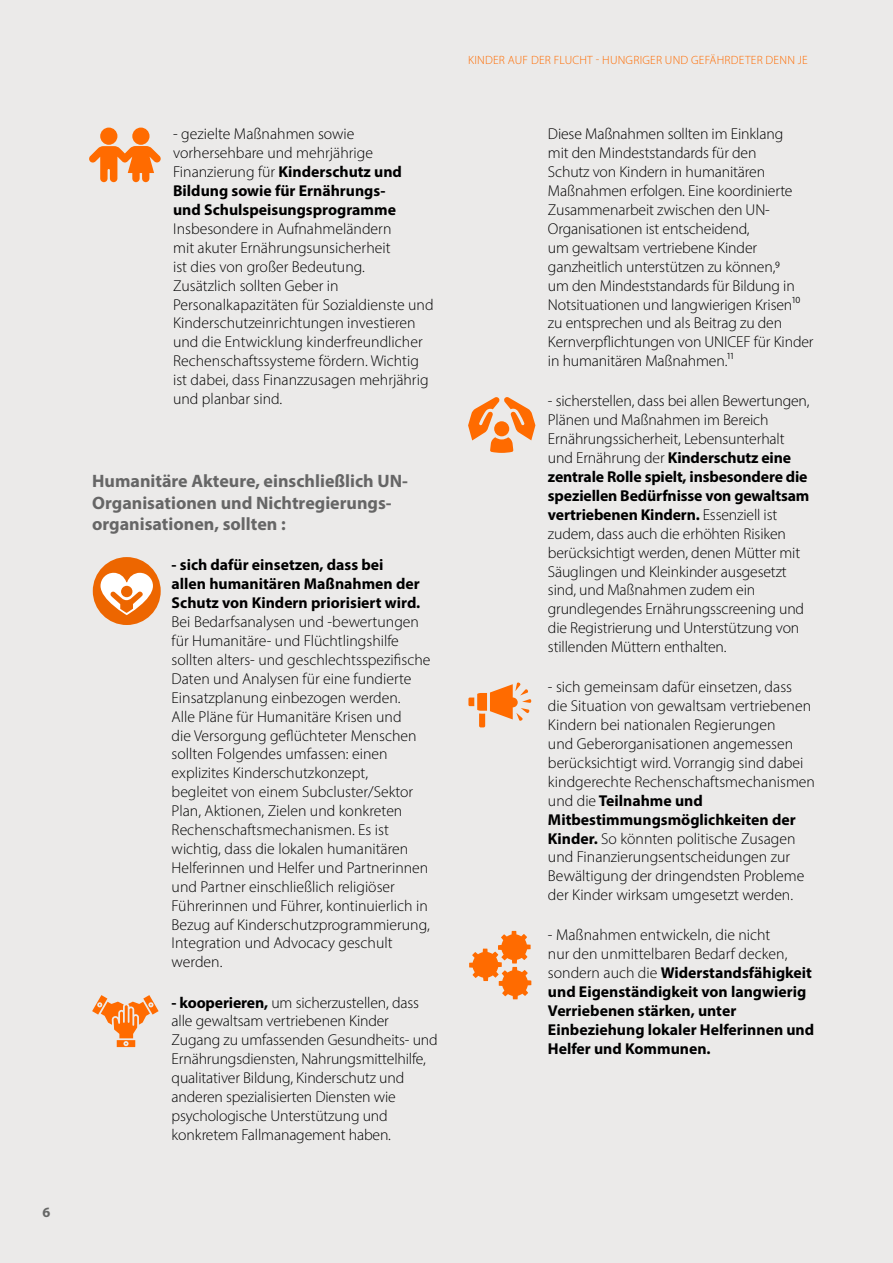
<style>
.page{position:relative;width:893px;height:1263px;background:#ebeae9}
.page>*{position:absolute;margin:0;border:0;box-sizing:border-box;transform-origin:0 0}
.t1{font:700 18px/21.6px "Myriad Pro";color:#666}
.t2{font:300 15.75px/18.9px "Myriad Pro";color:#000}
.t3{font:700 15.75px/18.9px "Myriad Pro";color:#000}
.t4{font:700 14.25px "Myriad Pro";color:#666766}
.t5{font:300 12px "Myriad Pro";letter-spacing:.02em;color:#ff6b00}
.s1{font-weight:300}
.s2{font-weight:700}
</style>
<div class="page">
<svg style="left:92px;top:995px;width:67px;height:52px"></svg>
<svg style="left:468px;top:682px;width:64px;height:45px"></svg>
<svg style="left:469px;top:931px;width:62px;height:68px"></svg>
<div style="left:100px;top:128px;width:17px;height:17px;background:#ff6b00;border-radius:50%"></div>
<div style="left:132px;top:128px;width:18px;height:17px;background:#ff6b00;border-radius:50%"></div>
<svg style="left:89px;top:146px;width:72px;height:36px"></svg>
<div style="left:93px;top:557px;width:68px;height:68px;background:#ed6600;border-radius:50%"></div>
<svg style="left:101px;top:573px;width:52px;height:42px"></svg>
<svg style="left:468px;top:397px;width:67px;height:56px"></svg>
<p class="t4" style="left:43px;top:1203px;width:9px">6</p>
<p class="t3" style="left:173px;top:124px;width:230px"><span class="s1">- gezielte Maßnahmen sowie vorhersehbare und mehrjährige<br>Finanzierung für</span> Kinderschutz und<br>Bildung sowie für Ernährungs&shy;und Schulspeisungsprogramme</p>
<p class="t2" style="left:173px;top:219px;width:262px">Insbesondere in Aufnahmeländern<br>mit akuter Ernährungsunsicherheit<br>ist dies von großer Bedeutung.<br>Zusätzlich sollten Geber in Personalkapazitäten für Sozialdienste und Kinderschutzeinrichtungen investieren und die Entwicklung kinderfreundlicher Rechenschaftssysteme fördern. Wichtig ist dabei, dass Finanzzusagen mehrjährig und planbar sind.</p>
<p class="t1" style="left:92px;top:470px;width:317px">Humanitäre Akteure, einschließlich UN-<br>Organisationen und Nichtregierungs&shy;organisationen, sollten :</p>
<p class="t3" style="left:172px;top:555px;width:250px">- sich dafür einsetzen, dass bei allen humanitären Maßnahmen der<br>Schutz von Kindern priorisiert wird.</p>
<p class="t2" style="left:172px;top:612px;width:260px">Bei Bedarfsanalysen und -bewertungen für Humanitäre- und Flüchtlingshilfe sollten alters- und geschlechtsspezifische Daten und Analysen für eine fundierte Einsatzplanung einbezogen werden.<br>Alle Pläne für Humanitäre Krisen und<br>die Versorgung geflüchteter Menschen sollten Folgendes umfassen: einen explizites Kinderschutzkonzept,<br>begleitet von einem Subcluster/Sektor Plan, Aktionen, Zielen und konkreten Rechenschaftsmechanismen. Es ist wichtig, dass die lokalen humanitären Helferinnen und Helfer und Partnerinnen und Partner einschließlich religiöser Führerinnen und Führer, kontinuierlich in Bezug auf Kinderschutzprogrammierung, Integration und Advocacy geschult werden.</p>
<p class="t2" style="left:172px;top:993px;width:268px"><span class="s2">- kooperieren,</span> um sicherzustellen, dass alle gewaltsam vertriebenen Kinder Zugang zu umfassenden Gesundheits- und Ernährungsdiensten, Nahrungsmittelhilfe, qualitativer Bildung, Kinderschutz und anderen spezialisierten Diensten wie psychologische Unterstützung und konkretem Fallmanagement haben.</p>
<p class="t5" style="left:468px;top:53px;width:341px">KINDER AUF DER FLUCHT - HUNGRIGER UND GEFÄHRDETER DENN JE</p>
<p class="t2" style="left:548px;top:125px;width:267px">Diese Maßnahmen sollten im Einklang<br>mit den Mindeststandards für den<br>Schutz von Kindern in humanitären Maßnahmen erfolgen. Eine koordinierte Zusammenarbeit zwischen den UN-Organisationen ist entscheidend,<br>um gewaltsam vertriebene Kinder ganzheitlich unterstützen zu können,9<br>um den Mindeststandards für Bildung in Notsituationen und langwierigen Krisen10 zu entsprechen und als Beitrag zu den Kernverpflichtungen von UNICEF für Kinder in humanitären Maßnahmen.11</p>
<p class="t2" style="left:548px;top:391px;width:263px">- sicherstellen, dass bei allen Bewertungen, Plänen und Maßnahmen im Bereich Ernährungssicherheit, Lebensunterhalt und Ernährung der <span class="s2">Kinderschutz eine zentrale Rolle spielt, insbesondere die speziellen Bedürfnisse von gewaltsam vertriebenen Kindern.</span> Essenziell ist zudem, dass auch die erhöhten Risiken berücksichtigt werden, denen Mütter mit Säuglingen und Kleinkinder ausgesetzt sind, und Maßnahmen zudem ein grundlegendes Ernährungsscreening und die Registrierung und Unterstützung von stillenden Müttern enthalten.</p>
<p class="t2" style="left:548px;top:677px;width:269px">- sich gemeinsam dafür einsetzen, dass die Situation von gewaltsam vertriebenen Kindern bei nationalen Regierungen<br>und Geberorganisationen angemessen berücksichtigt wird. Vorrangig sind dabei kindgerechte Rechenschaftsmechanismen und die <span class="s2">Teilnahme und Mitbestimmungsmöglichkeiten der Kinder.</span> So könnten politische Zusagen und Finanzierungsentscheidungen zur Bewältigung der dringendsten Probleme der Kinder wirksam umgesetzt werden.</p>
<p class="t3" style="left:548px;top:925px;width:268px"><span class="s1">- Maßnahmen entwickeln, die nicht<br>nur den unmittelbaren Bedarf decken, sondern auch die</span> Widerstandsfähigkeit und Eigenständigkeit von langwierig Verriebenen stärken, unter Einbeziehung lokaler Helferinnen und Helfer und Kommunen.</p>
</div>
